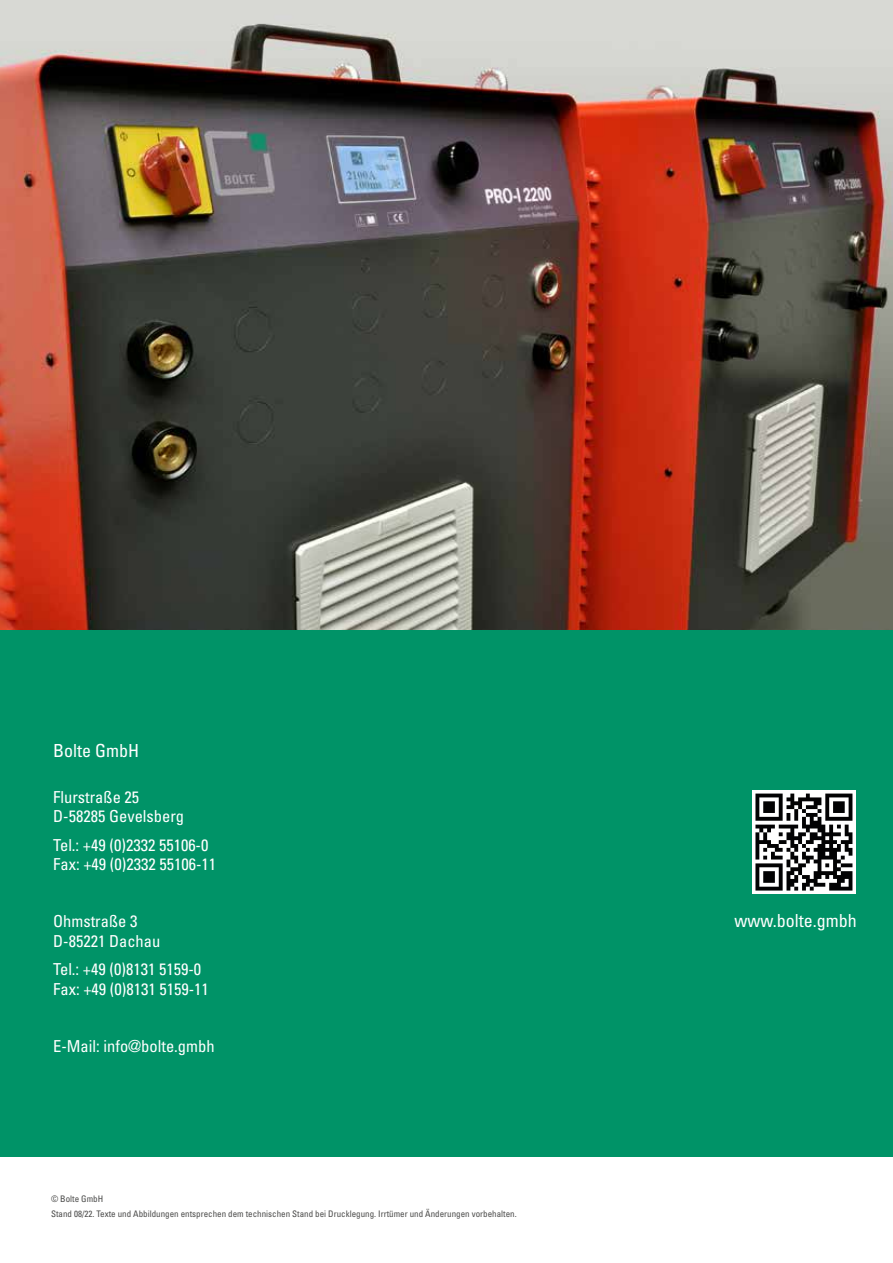
<style>
.page{position:relative;width:893px;height:1263px;background:#fff}
.page>*{position:absolute;margin:0;border:0;box-sizing:border-box;transform-origin:0 0}
.t1{font:condensed 18px "Univers LT Std";color:#fff}
.t2{font:condensed 16.5px/19.8px "Univers LT Std";color:#fff}
.t3{font:condensed 9px/15px "Univers LT Std";color:#4b4b4a}
</style>
<div class="page">
<img style="left:0;top:0;width:893px;height:631px">
<div style="left:0;top:631px;width:893px;height:526px;background:#009367"></div>
<svg style="left:752px;top:791px;width:104px;height:103px"></svg>
<svg style="left:755px;top:793px;width:97px;height:97px;background:#777778"></svg>
<p class="t1" style="left:53px;top:739px;width:87px">Bolte GmbH</p>
<p class="t2" style="left:53px;top:786px;width:133px">Flurstraße 25<br>D-58285 Gevelsberg</p>
<p class="t2" style="left:53px;top:835px;width:165px">Tel.: +49 (0)2332 55106-0<br>Fax: +49 (0)2332 55106-11</p>
<p class="t2" style="left:53px;top:911px;width:109px">Ohmstraße 3<br>D-85221 Dachau</p>
<p class="t2" style="left:53px;top:959px;width:157px">Tel.: +49 (0)8131 5159-0<br>Fax: +49 (0)8131 5159-11</p>
<p class="t2" style="left:53px;top:1035px;width:163px">E-Mail: info@bolte.gmbh</p>
<p class="t3" style="left:51px;top:1191px;width:467px">© Bolte GmbH<br>Stand 08/22. Texte und Abbildungen entsprechen dem technischen Stand bei Drucklegung. Irrtümer und Änderungen vorbehalten.</p>
<p class="t1" style="left:734px;top:909px;width:124px">www.bolte.gmbh</p>
</div>
